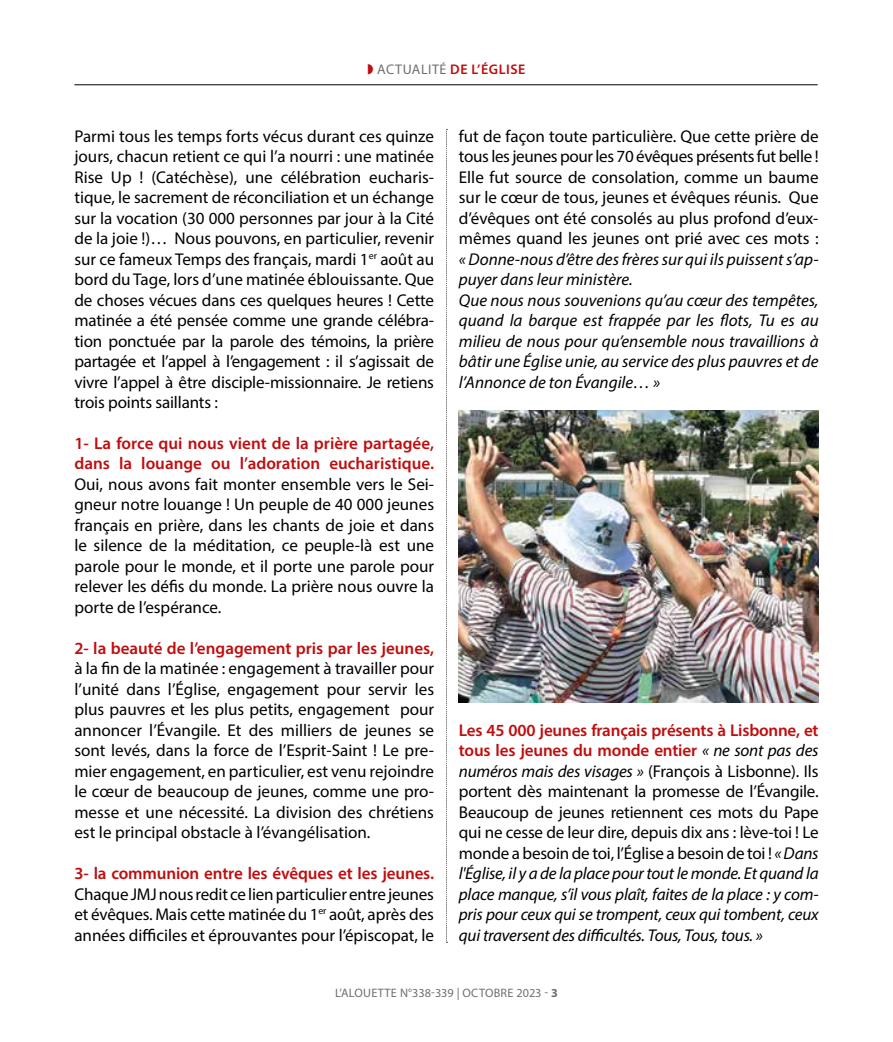
<style>
.page{position:relative;width:893px;height:1042px;background:#fff}
.page>*{position:absolute;margin:0;border:0;box-sizing:border-box;transform-origin:0 0}
.t1{font:17.15px/20.5px "Myriad Pro";color:#000;text-align:justify}
.t2{font:italic 17.15px/20.5px "Myriad Pro";color:#000}
.t3{font:600 17.15px/20.5px "Myriad Pro";color:#c00d0e}
.t4{font:600 14px "Myriad Pro";letter-spacing:.04em;color:#c00d0e}
.t5{font:12.25px "Myriad Pro";letter-spacing:.02em;color:#706f6f}
.s1{font-weight:400;color:#706f6f}
.s2{font-weight:600;font-style:normal;color:#c00d0e}
.s3{font-style:normal}
.s4{font-weight:700}
</style>
<div class="page">
<hr style="left:74px;top:84px;width:744px;height:1px;background:#000">
<svg style="left:446px;top:129px;width:1px;height:814px"></svg>
<img style="left:459px;top:410px;width:360px;height:293px">
<p class="t4" style="left:367px;top:61px;width:159px">◗ <span class="s1">ACTUALITÉ</span> DE L’ÉGLISE</p>
<p class="t1" style="left:74px;top:126px;width:361px">Parmi tous les temps forts vécus durant ces quinze jours, chacun retient ce qui l’a nourri : une matinée Rise Up ! (Catéchèse), une célébration eucharis&shy;tique, le sacrement de réconciliation et un échange sur la vocation (30 000 personnes par jour à la Cité de la joie !)… Nous pouvons, en particulier, revenir sur ce fameux Temps des français, mardi 1<sup>er</sup> août au bord du Tage, lors d’une matinée éblouissante. Que de choses vécues dans ces quelques heures ! Cette matinée a été pensée comme une grande célébra&shy;tion ponctuée par la parole des témoins, la prière partagée et l’appel à l’engagement : il s’agissait de vivre l’appel à être disciple-missionnaire. Je retiens trois points saillants :</p>
<p class="t3" style="left:74px;top:432px;width:361px">1- La force qui nous vient de la prière partagée, dans la louange ou l’adoration eucharistique.</p>
<p class="t1" style="left:74px;top:474px;width:361px">Oui, nous avons fait monter ensemble vers le Sei&shy;gneur notre louange ! Un peuple de 40 000 jeunes français en prière, dans les chants de joie et dans le silence de la méditation, ce peuple-là est une parole pour le monde, et il porte une parole pour relever les défis du monde. La prière nous ouvre la porte de l’espérance.</p>
<p class="t3" style="left:74px;top:637px;width:361px">2- la beauté de l’engagement pris par les jeunes,</p>
<p class="t1" style="left:74px;top:658px;width:361px">à la fin de la matinée : engagement à travailler pour l’unité dans l’Église, engagement pour servir les plus pauvres et les plus petits, engagement pour annoncer l’Évangile. Et des milliers de jeunes se sont levés, dans la force de l’Esprit-Saint ! Le pre&shy;mier engagement, en particulier, est venu rejoindre le cœur de beaucoup de jeunes, comme une pro&shy;messe et une nécessité. La division des chrétiens est le principal obstacle à l’évangélisation.</p>
<p class="t3" style="left:74px;top:862px;width:361px">3- la communion entre les évêques et les jeunes.</p>
<p class="t1" style="left:74px;top:883px;width:361px">Chaque JMJ nous redit ce lien particulier entre jeunes et évêques. Mais cette matinée du 1<sup>er</sup> août, après des années difficiles et éprouvantes pour l’épiscopat, le</p>
<p class="t1" style="left:459px;top:126px;width:361px">fut de façon toute particulière. Que cette prière de tous les jeunes pour les 70 évêques présents fut belle !<br>Elle fut source de consolation, comme un baume sur le cœur de tous, jeunes et évêques réunis. Que d’évêques ont été consolés au plus profond d’eux&shy;mêmes quand les jeunes ont prié avec ces mots :</p>
<p class="t2" style="left:459px;top:248px;width:361px">« Donne-nous d’être des frères sur qui ils puissent s’ap&shy;puyer dans leur ministère.<br>Que nous nous souvenions qu’au cœur des tempêtes, quand la barque est frappée par les flots, Tu es au milieu de nous pour qu’ensemble nous travaillions à bâtir une Église unie, au service des plus pauvres et de l’Annonce de ton Évangile… »</p>
<p class="t2" style="left:459px;top:719px;width:361px;text-align:justify"><span class="s2">Les 45 000 jeunes français présents à Lisbonne, et tous les jeunes du monde entier</span> « ne sont pas des numéros mais des visages » <span class="s3">(François à Lisbonne). Ils portent dès maintenant la promesse de l’Évangile.<br>Beaucoup de jeunes retiennent ces mots du Pape qui ne cesse de leur dire, depuis dix ans : lève-toi ! Le monde a besoin de toi, l’Église a besoin de toi !</span> « Dans l'Église, il y a de la place pour tout le monde. Et quand la place manque, s’il vous plaît, faites de la place : y com&shy;pris pour ceux qui se trompent, ceux qui tombent, ceux qui traversent des difficultés. Tous, Tous, tous. »</p>
<p class="t5" style="left:335px;top:985px;width:225px">L’ALOUETTE N°338-339 | OCTOBRE 2023 - <span class="s4">3</span></p>
</div>
